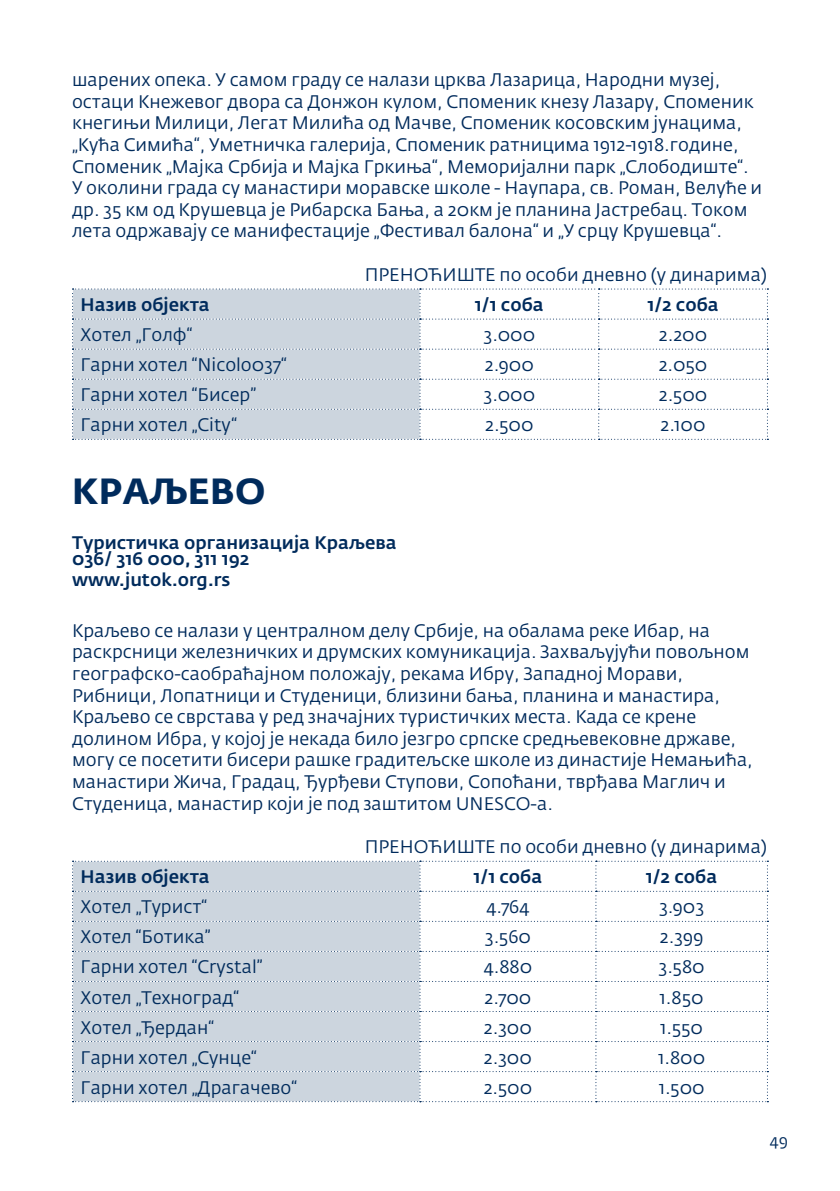
<style>
.page{position:relative;width:840px;height:1191px;background:#fff}
.page>*{position:absolute;margin:0;border:0;box-sizing:border-box;transform-origin:0 0}
.t1{font:700 36px "Fedra Sans Pro";letter-spacing:.01em;color:#002b5c}
.t2{font:18px/21.6px "Fedra Sans Pro";color:#002b5c}
.t3{font:500 18px/16px "Fedra Sans Pro";color:#002b5c}
.t4{font:16px "Fedra Sans Pro";color:#002b5c}
</style>
<div class="page">
<svg style="left:72px;top:288px;width:696px;height:152px"></svg>
<svg style="left:72px;top:860px;width:696px;height:242px"></svg>
<p class="t2" style="left:72px;top:69px;width:691px">шарених опека. У самом граду се налази црква Лазарица, Народни музеј, остаци Кнежевог двора са Донжон кулом, Споменик кнезу Лазару, Споменик кнегињи Милици, Легат Милића од Мачве, Споменик косовским јунацима, „Кућа Симића“, Уметничка галерија, Споменик ратницима 1912-1918.године, Споменик „Мајка Србија и Мајка Гркиња“, Меморијални парк „Слободиште“.<br>У околини града су манастири моравске школе - Наупара, св. Роман, Велуће и др. 35 км од Крушевца је Рибарска Бања, а 20км је планина Јастребац. Током лета одржавају се манифестације „Фестивал балона“ и „У срцу Крушевца“.</p>
<p class="t2" style="left:364px;top:263px;width:403px">ПРЕНОЋИШТЕ по особи дневно (у динарима)</p>
<p class="t3" style="left:80px;top:297px;width:131px">Назив објекта</p>
<p class="t3" style="left:474px;top:297px;width:70px">1/1 соба</p>
<p class="t3" style="left:647px;top:297px;width:73px">1/2 соба</p>
<p class="t2" style="left:80px;top:324px;width:113px">Хотел „Голф“</p>
<p class="t2" style="left:483px;top:324px;width:53px">3.000</p>
<p class="t2" style="left:658px;top:324px;width:50px">2.200</p>
<p class="t2" style="left:80px;top:354px;width:208px">Гарни хотел “Nicolo037“</p>
<p class="t2" style="left:484px;top:354px;width:51px">2.900</p>
<p class="t2" style="left:658px;top:354px;width:50px">2.050</p>
<p class="t2" style="left:80px;top:384px;width:177px">Гарни хотел “Бисер”</p>
<p class="t2" style="left:483px;top:384px;width:53px">3.000</p>
<p class="t2" style="left:658px;top:384px;width:50px">2.500</p>
<p class="t2" style="left:80px;top:414px;width:158px">Гарни хотел „City“</p>
<p class="t2" style="left:485px;top:414px;width:50px">2.500</p>
<p class="t2" style="left:660px;top:414px;width:46px">2.100</p>
<h1 class="t1" style="left:72px;top:469px;width:195px">КРАЉЕВО</h1>
<p class="t3" style="left:72px;top:534px;width:326px">Туристичка организација Краљева<br>036/ 316 000, 311 192</p>
<p class="t3" style="left:72px;top:572px;width:160px">www.jutok.org.rs</p>
<p class="t2" style="left:72px;top:619px;width:682px">Краљево се налази у централном делу Србије, на обалама реке Ибар, на раскрсници железничких и друмских комуникација. Захваљујући повољном географско-саобраћајном положају, рекама Ибру, Западној Морави, Рибници, Лопатници и Студеници, близини бања, планина и манастира, Краљево се сврстава у ред значајних туристичких места. Када се крене долином Ибра, у којој је некада било језгро српске средњевековне државе, могу се посетити бисери рашке градитељске школе из династије Немањића, манастири Жича, Градац, Ђурђеви Ступови, Сопоћани, тврђава Маглич и Студеница, манастир који је под заштитом UNESCO-a.</p>
<p class="t2" style="left:364px;top:835px;width:403px">ПРЕНОЋИШТЕ по особи дневно (у динарима)</p>
<p class="t3" style="left:80px;top:869px;width:131px">Назив објекта</p>
<p class="t3" style="left:473px;top:869px;width:70px">1/1 соба</p>
<p class="t3" style="left:645px;top:869px;width:73px">1/2 соба</p>
<p class="t2" style="left:80px;top:896px;width:128px">Хотел „Турист“</p>
<p class="t2" style="left:486px;top:896px;width:45px">4.764</p>
<p class="t2" style="left:658px;top:896px;width:47px">3.903</p>
<p class="t2" style="left:80px;top:926px;width:131px">Хотел “Ботика”</p>
<p class="t2" style="left:484px;top:926px;width:48px">3.560</p>
<p class="t2" style="left:659px;top:926px;width:45px">2.399</p>
<p class="t2" style="left:81px;top:956px;width:183px">Гарни хотел “Crystal”</p>
<p class="t2" style="left:483px;top:956px;width:50px">4.880</p>
<p class="t2" style="left:658px;top:956px;width:48px">3.580</p>
<p class="t2" style="left:81px;top:986px;width:160px">Хотел „Техноград“</p>
<p class="t2" style="left:484px;top:986px;width:48px">2.700</p>
<p class="t2" style="left:659px;top:986px;width:46px">1.850</p>
<p class="t2" style="left:81px;top:1016px;width:135px">Хотел „Ђердан“</p>
<p class="t2" style="left:483px;top:1016px;width:49px">2.300</p>
<p class="t2" style="left:660px;top:1016px;width:44px">1.550</p>
<p class="t2" style="left:81px;top:1046px;width:178px">Гарни хотел „Сунце“</p>
<p class="t2" style="left:483px;top:1046px;width:49px">2.300</p>
<p class="t2" style="left:657px;top:1046px;width:49px">1.800</p>
<p class="t2" style="left:81px;top:1076px;width:218px">Гарни хотел „Драгачево“</p>
<p class="t2" style="left:483px;top:1076px;width:50px">2.500</p>
<p class="t2" style="left:658px;top:1076px;width:47px">1.500</p>
<p class="t4" style="left:769px;top:1130px;width:20px">49</p>
</div>
